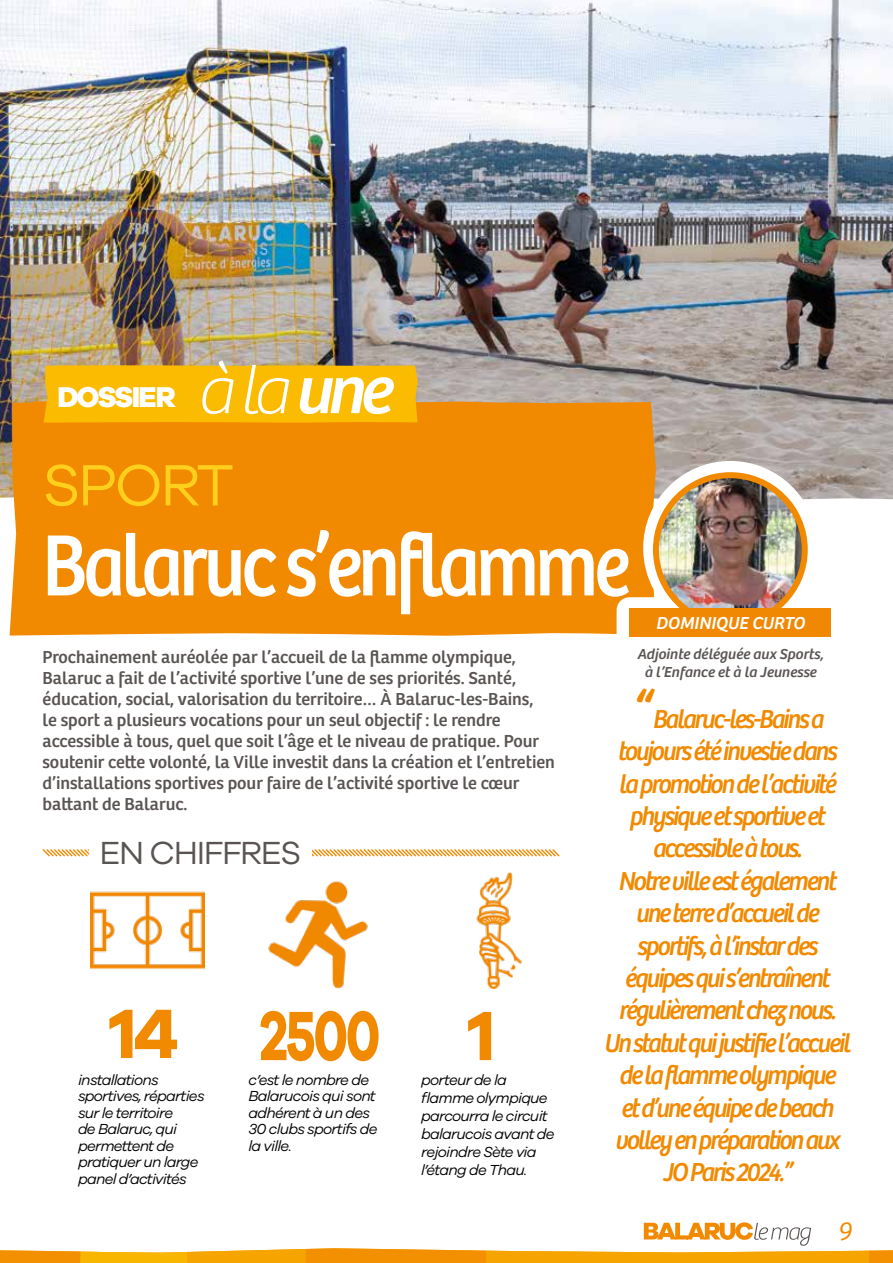
<style>
.page{position:relative;width:893px;height:1263px;background:#fff}
.page>*{position:absolute;margin:0;border:0;box-sizing:border-box;transform-origin:0 0}
.t1{font:90px "Bree";letter-spacing:-.05em;color:#fff;scale:.86 1}
.t2{font:700 72px "Galano Grotesque";letter-spacing:-.05em;color:#f18a00;scale:.73 1}
.t3{font:700 72px "Galano Grotesque";letter-spacing:-.05em;color:#f18a00}
.t4{font:italic 100 69.45px "Bree";color:#fff}
.t5{font:60px "Galano Grotesque";letter-spacing:-.04em;color:#fed01c}
.t6{font:33px "Galano Grotesque";letter-spacing:-.04em;color:#595452}
.t7{font:800 29.55px "Galano Grotesque";letter-spacing:-.065em;color:#fff}
.t8{font:italic 27px/32.4px "Bree";letter-spacing:-.075em;color:#f18a00;text-align:center;scale:.92 1}
.t9{font:italic 300 27px "Bree";color:#f18a00}
.t10{font:18px/21px "Bree";color:#595452}
.t11{font:italic 18px "Bree";color:#fff}
.t12{font:italic 15px/16.5px "Galano Grotesque";letter-spacing:-.05em;color:#000}
.t13{font:italic 15px/18px "Bree";color:#595452;text-align:center}
.s1{font-weight:400}
.s2{font-size:54px}
</style>
<div class="page">
<svg style="left:0;top:1222px;width:893px;height:41px"></svg>
<img style="left:0;top:0;width:893px;height:500px">
<div style="left:10px;top:401px;width:646px;height:235px;background:#f18a00"></div>
<div style="left:44px;top:365px;width:374px;height:58px;background:#fabb00"></div>
<img style="left:90px;top:891px;width:115px;height:78px">
<svg style="left:604px;top:448px;width:253px;height:188px"></svg>
<img style="left:656px;top:475px;width:149px;height:149px;border-radius:74px">
<div style="left:653px;top:472px;width:155px;height:155px;border:6px solid #f18a00;border-radius:50%"></div>
<div style="left:629px;top:609px;width:202px;height:28px;background:#f18803"></div>
<svg style="left:42px;top:849px;width:518px;height:8px"></svg>
<div style="left:89px;top:831px;width:223px;height:42px;background:#fff"></div>
<img style="left:268px;top:881px;width:100px;height:107px">
<img style="left:476px;top:873px;width:46px;height:115px">
<h3 class="t7" style="left:57px;top:379px;width:120px">DOSSIER</h3>
<h3 class="t4" style="left:196px;top:351px;width:197px">à la <span class="s1">une</span></h3>
<h3 class="t5" style="left:43px;top:449px;width:193px">SPORT</h3>
<h1 class="t1" style="left:42px;top:513px;width:685px">Balaruc s’enflamme</h1>
<p class="t11" style="left:656px;top:613px;width:150px">DOMINIQUE CURTO</p>
<p class="t10" style="left:43px;top:647px;width:514px">Prochainement auréolée par l’accueil de la flamme olympique, Balaruc a fait de l’activité sportive l’une de ses priorités. Santé, éducation, social, valorisation du territoire… À Balaruc-les-Bains,<br>le sport a plusieurs vocations pour un seul objectif : le rendre accessible à tous, quel que soit l’âge et le niveau de pratique. Pour soutenir cette volonté, la Ville investit dans la création et l’entretien d’installations sportives pour faire de l’activité sportive le cœur battant de Balaruc.</p>
<h3 class="t6" style="left:99px;top:833px;width:203px">EN CHIFFRES</h3>
<h2 class="t3" style="left:109px;top:989px;width:71px">14</h2>
<p class="t12" style="left:78px;top:1071px;width:128px">installations sportives, réparties sur le territoire<br>de Balaruc, qui permettent de pratiquer un large panel d’activités</p>
<h2 class="t2" style="left:259px;top:991px;width:167px">2500</h2>
<p class="t12" style="left:249px;top:1071px;width:130px">c’est le nombre de<br>Balarucois qui sont adhérent à un des<br>30 clubs sportifs de la ville.</p>
<h2 class="t3" style="left:468px;top:991px;width:30px">1</h2>
<p class="t12" style="left:421px;top:1070px;width:135px;line-height:18px">porteur de la flamme olympique parcourra le circuit balarucois avant de rejoindre Sète via l’étang de Thau.</p>
<p class="t13" style="left:637px;top:646px;width:188px">Adjointe déléguée aux Sports, à l’Enfance et à la Jeunesse</p>
<p class="t8" style="left:604px;top:703px;width:270px"><span class="s2">“</span> Balaruc-les-Bains a toujours été investie dans<br>la promotion de l’activité physique et sportive et accessible à tous.<br>Notre ville est également une terre d’accueil de sportifs, à l’instar des équipes qui s’entraînent régulièrement chez nous.<br>Un statut qui justifie l’accueil de la flamme olympique<br>et d’une équipe de beach volley en préparation aux<br>JO Paris 2024.”</p>
<h3 class="t9" style="left:837px;top:1216px;width:16px">9</h3>
</div>
